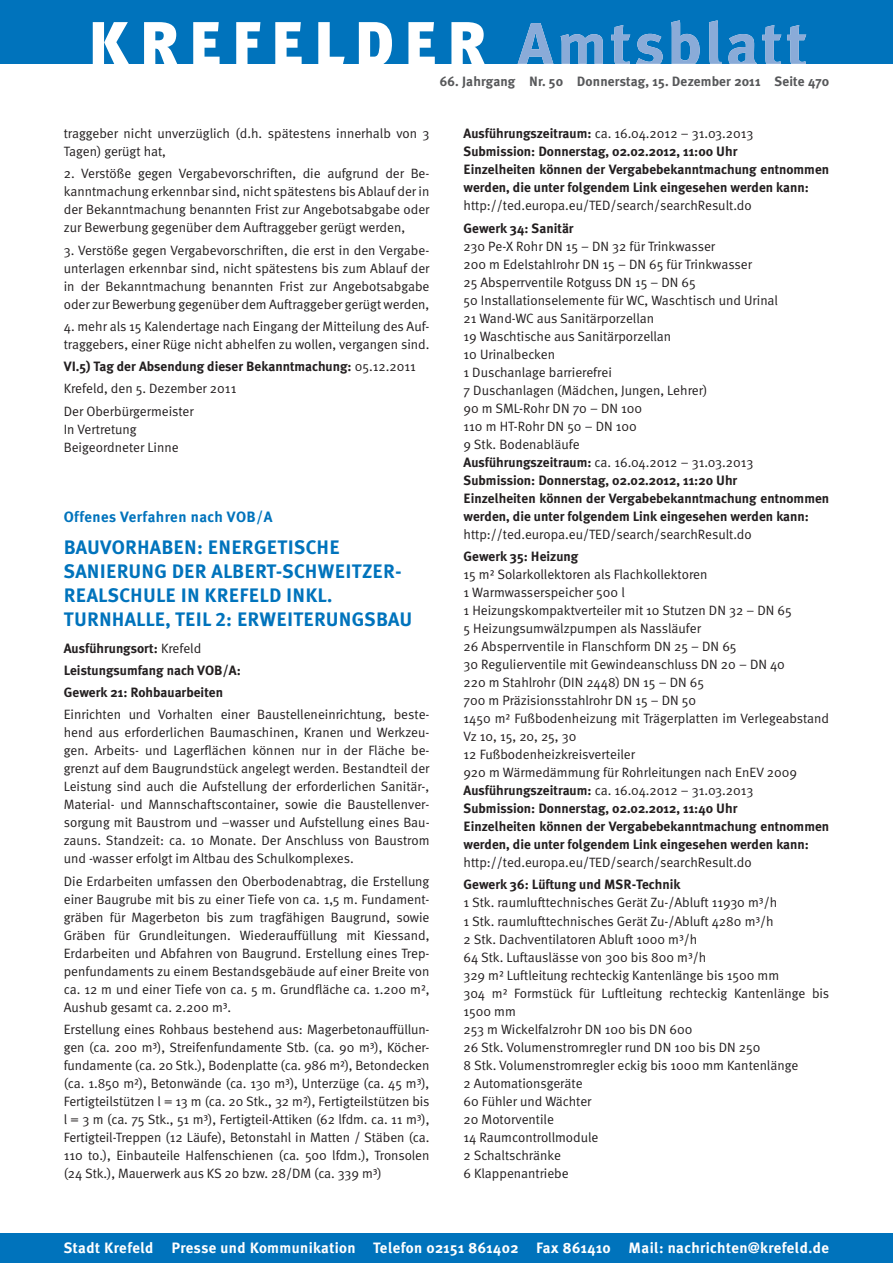
<style>
.page{position:relative;width:893px;height:1263px;background:#fff}
.page>*{position:absolute;margin:0;border:0;box-sizing:border-box;transform-origin:0 0}
.t1{font:700 19.5px/24px "Meta Plus";letter-spacing:.01em;color:#0073bc}
.t2{font:700 15px "Meta Plus";letter-spacing:.025em;color:#fff}
.t3{font:700 15px "Meta Plus";letter-spacing:.03em;color:#0073bc}
.t4{font:13.5px/18px "Meta Normal";color:#231f20}
.t5{font:700 13.5px/18px "Meta Plus";color:#231f20}
.t6{font:700 13.5px "Meta Plus";letter-spacing:.01em;color:#57585a}
.s1{font-family:"Meta Normal";font-weight:400}
.s2{font-family:"Meta Plus Bold Caps";font-weight:400}
.s3{font-family:"Meta Plus";font-weight:700}
</style>
<div class="page">
<div style="left:0;top:0;width:893px;height:64px;background:#0073bc"></div>
<svg style="left:93px;top:22px;width:392px;height:42px"></svg>
<svg style="left:517px;top:20px;width:289px;height:44px"></svg>
<div style="left:0;top:1233px;width:893px;height:30px;background:#0073bc"></div>
<p class="t6" style="left:440px;top:76px;width:391px">66. Jahrgang Nr. 50 Donnerstag, 15. Dezember 2011 Seite 470</p>
<p class="t4" style="left:64px;top:125px;width:367px">traggeber nicht unverzüglich (d.h. spätestens innerhalb von 3<br>Tagen) gerügt hat,</p>
<p class="t4" style="left:64px;top:166px;width:367px;text-align:justify">2. Verstöße gegen Vergabevorschriften, die aufgrund der Be&shy;kanntmachung erkennbar sind, nicht spätestens bis Ablauf der in der Bekanntmachung benannten Frist zur Angebotsabgabe oder zur Bewerbung gegenüber dem Auftraggeber gerügt werden,</p>
<p class="t4" style="left:64px;top:242px;width:367px;text-align:justify">3. Verstöße gegen Vergabevorschriften, die erst in den Vergabe&shy;unterlagen erkennbar sind, nicht spätestens bis zum Ablauf der in der Bekanntmachung benannten Frist zur Angebotsabgabe oder zur Bewerbung gegenüber dem Auftraggeber gerügt werden,</p>
<p class="t4" style="left:64px;top:318px;width:367px">4. mehr als 15 Kalendertage nach Eingang der Mitteilung des Auf&shy;traggebers, einer Rüge nicht abhelfen zu wollen, vergangen sind.</p>
<p class="t5" style="left:64px;top:358px;width:354px">VI.5) Tag der Absendung dieser Bekanntmachung: <span class="s1">05.12.2011</span></p>
<p class="t4" style="left:64px;top:379px;width:174px;line-height:22.2px">Krefeld, den 5. Dezember 2011<br>Der Oberbürgermeister</p>
<p class="t4" style="left:64px;top:421px;width:116px">In Vertretung<br>Beigeordneter Linne</p>
<p class="t3" style="left:64px;top:511px;width:210px">Offenes Verfahren nach VOB/A</p>
<h1 class="t1" style="left:64px;top:537px;width:350px">BAUVORHABEN: ENERGETISCHE<br>SANIERUNG DER ALBERT-SCHWEITZER-<br>REALSCHULE IN KREFELD INKL.<br>TURNHALLE, TEIL <span class="s2">2</span>: ERWEITERUNGSBAU</h1>
<p class="t5" style="left:64px;top:638px;width:178px;line-height:22.2px">Ausführungsort: <span class="s1">Krefeld<br></span>Leistungsumfang nach VOB/A:<br>Gewerk 21: Rohbauarbeiten</p>
<p class="t4" style="left:64px;top:707px;width:367px;text-align:justify">Einrichten und Vorhalten einer Baustelleneinrichtung, beste&shy;hend aus erforderlichen Baumaschinen, Kranen und Werkzeu&shy;gen. Arbeits- und Lagerflächen können nur in der Fläche be&shy;grenzt auf dem Baugrundstück angelegt werden. Bestandteil der Leistung sind auch die Aufstellung der erforderlichen Sanitär-, Material- und Mannschaftscontainer, sowie die Baustellenver&shy;sorgung mit Baustrom und –wasser und Aufstellung eines Bau&shy;zauns. Standzeit: ca. 10 Monate. Der Anschluss von Baustrom und -wasser erfolgt im Altbau des Schulkomplexes.</p>
<p class="t4" style="left:64px;top:873px;width:367px;text-align:justify">Die Erdarbeiten umfassen den Oberbodenabtrag, die Erstellung einer Baugrube mit bis zu einer Tiefe von ca. 1,5 m. Fundament&shy;gräben für Magerbeton bis zum tragfähigen Baugrund, sowie Gräben für Grundleitungen. Wiederauffüllung mit Kiessand, Erdarbeiten und Abfahren von Baugrund. Erstellung eines Trep&shy;penfundaments zu einem Bestandsgebäude auf einer Breite von ca. 12 m und einer Tiefe von ca. 5 m. Grundfläche ca. 1.200 m², Aushub gesamt ca. 2.200 m³.</p>
<p class="t4" style="left:64px;top:1021px;width:367px;text-align:justify">Erstellung eines Rohbaus bestehend aus: Magerbetonauffüllun&shy;gen (ca. 200 m³), Streifenfundamente Stb. (ca. 90 m³), Köcher&shy;fundamente (ca. 20 Stk.), Bodenplatte (ca. 986 m²), Betondecken (ca. 1.850 m²), Betonwände (ca. 130 m³), Unterzüge (ca. 45 m³), Fertigteilstützen l = 13 m (ca. 20 Stk., 32 m²), Fertigteilstützen bis l = 3 m (ca. 75 Stk., 51 m³), Fertigteil-Attiken (62 lfdm. ca. 11 m³), Fertigteil-Treppen (12 Läufe), Betonstahl in Matten / Stäben (ca.<br>110 to.), Einbauteile Halfenschienen (ca. 500 lfdm.), Tronsolen (24 Stk.), Mauerwerk aus KS 20 bzw. 28/DM (ca. 339 m³)</p>
<p class="t4" style="left:463px;top:126px;width:291px"><span class="s3">Ausführungszeitraum:</span> ca. 16.04.2012 – 31.03.2013</p>
<p class="t5" style="left:463px;top:144px;width:367px">Submission: Donnerstag, 02.02.2012, 11:00 Uhr<br>Einzelheiten können der Vergabebekanntmachung entnommen werden, die unter folgendem Link eingesehen werden kann:</p>
<p class="t4" style="left:463px;top:198px;width:290px">http://ted.europa.eu/TED/search/searchResult.do</p>
<p class="t5" style="left:463px;top:220px;width:112px">Gewerk 34: Sanitär</p>
<p class="t4" style="left:463px;top:238px;width:316px">230 Pe-X Rohr DN 15 – DN 32 für Trinkwasser<br>200 m Edelstahlrohr DN 15 – DN 65 für Trinkwasser<br>25 Absperrventile Rotguss DN 15 – DN 65<br>50 Installationselemente für WC, Waschtisch und Urinal 21 Wand-WC aus Sanitärporzellan<br>19 Waschtische aus Sanitärporzellan<br>10 Urinalbecken<br>1 Duschanlage barrierefrei<br>7 Duschanlagen (Mädchen, Jungen, Lehrer)<br>90 m SML-Rohr DN 70 – DN 100<br>110 m HT-Rohr DN 50 – DN 100<br>9 Stk. Bodenabläufe<br><span class="s3">Ausführungszeitraum:</span> ca. 16.04.2012 – 31.03.2013</p>
<p class="t5" style="left:463px;top:472px;width:367px">Submission: Donnerstag, 02.02.2012, 11:20 Uhr<br>Einzelheiten können der Vergabebekanntmachung entnommen werden, die unter folgendem Link eingesehen werden kann:</p>
<p class="t4" style="left:463px;top:526px;width:290px">http://ted.europa.eu/TED/search/searchResult.do</p>
<p class="t5" style="left:463px;top:548px;width:116px">Gewerk 35: Heizung</p>
<p class="t4" style="left:463px;top:566px;width:367px">15 m² Solarkollektoren als Flachkollektoren<br>1 Warmwasserspeicher 500 l<br>1 Heizungskompaktverteiler mit 10 Stutzen DN 32 – DN 65<br>5 Heizungsumwälzpumpen als Nassläufer<br>26 Absperrventile in Flanschform DN 25 – DN 65<br>30 Regulierventile mit Gewindeanschluss DN 20 – DN 40<br>220 m Stahlrohr (DIN 2448) DN 15 – DN 65<br>700 m Präzisionsstahlrohr DN 15 – DN 50<br>1450 m² Fußbodenheizung mit Trägerplatten im Verlegeabstand Vz 10, 15, 20, 25, 30<br>12 Fußbodenheizkreisverteiler<br>920 m Wärmedämmung für Rohrleitungen nach EnEV 2009<br><span class="s3">Ausführungszeitraum:</span> ca. 16.04.2012 – 31.03.2013</p>
<p class="t5" style="left:463px;top:800px;width:367px">Submission: Donnerstag, 02.02.2012, 11:40 Uhr<br>Einzelheiten können der Vergabebekanntmachung entnommen werden, die unter folgendem Link eingesehen werden kann:</p>
<p class="t4" style="left:463px;top:854px;width:290px">http://ted.europa.eu/TED/search/searchResult.do</p>
<p class="t5" style="left:463px;top:877px;width:218px">Gewerk 36: Lüftung und MSR-Technik</p>
<p class="t4" style="left:463px;top:895px;width:367px">1 Stk. raumlufttechnisches Gerät Zu-/Abluft 11930 m³/h<br>1 Stk. raumlufttechnisches Gerät Zu-/Abluft 4280 m³/h<br>2 Stk. Dachventilatoren Abluft 1000 m³/h<br>64 Stk. Luftauslässe von 300 bis 800 m³/h<br>329 m² Luftleitung rechteckig Kantenlänge bis 1500 mm<br>304 m² Formstück für Luftleitung rechteckig Kantenlänge bis 1500 mm<br>253 m Wickelfalzrohr DN 100 bis DN 600<br>26 Stk. Volumenstromregler rund DN 100 bis DN 250<br>8 Stk. Volumenstromregler eckig bis 1000 mm Kantenlänge<br>2 Automationsgeräte<br>60 Fühler und Wächter<br>20 Motorventile<br>14 Raumcontrollmodule<br>2 Schaltschränke<br>6 Klappenantriebe</p>
<p class="t2" style="left:64px;top:1242px;width:767px">Stadt Krefeld Presse und Kommunikation Telefon 02151 861402 Fax 861410 Mail: nachrichten@krefeld.de</p>
</div>
